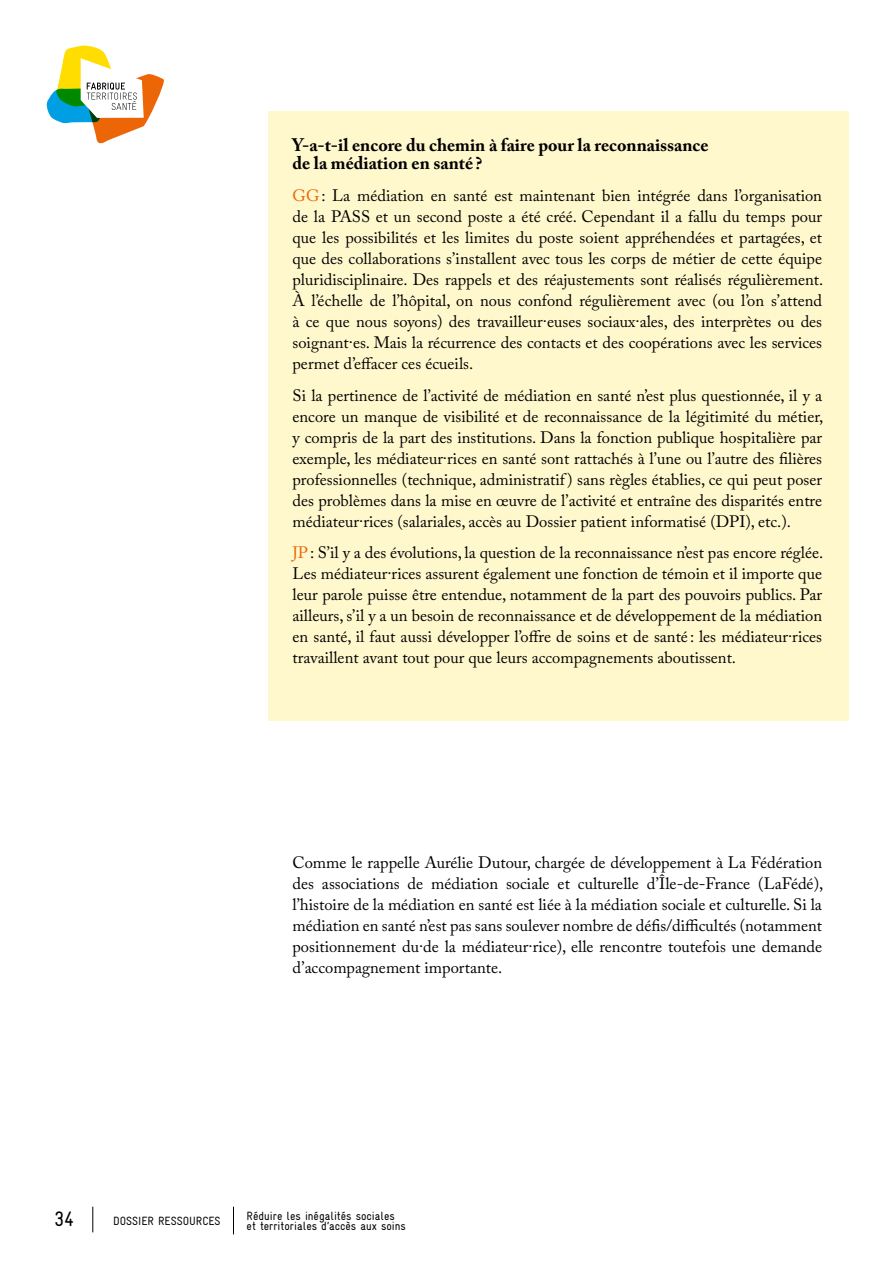
<style>
.page{position:relative;width:893px;height:1263px;background:#fff}
.page>*{position:absolute;margin:0;border:0;box-sizing:border-box;transform-origin:0 0}
.t1{font:21px "Gravur Condensed";color:#000}
.t2{font:700 18px/18px "Adobe Caslon Pro";color:#000}
.t3{font:16.5px/21px "Adobe Caslon Pro";color:#000;text-align:justify}
.t4{font:12px/10.5px "Gravur Condensed";color:#000}
.s1{color:#ec6608}
</style>
<div class="page">
<svg style="left:46px;top:46px;width:118px;height:98px"></svg>
<svg style="left:92px;top:1207px;width:1px;height:25px"></svg>
<svg style="left:233px;top:1207px;width:1px;height:27px"></svg>
<div style="left:268px;top:112px;width:580px;height:609px;background:#fff8cd"></div>
<p class="t2" style="left:292px;top:136px;width:418px">Y-a-t-il encore du chemin à faire pour la reconnaissance de la médiation en santé ?</p>
<p class="t3" style="left:292px;top:185px;width:532px"><span class="s1">GG</span>: La médiation en santé est maintenant bien intégrée dans l’organisation de la PASS et un second poste a été créé. Cependant il a fallu du temps pour que les possibilités et les limites du poste soient appréhendées et partagées, et que des collaborations s’installent avec tous les corps de métier de cette équipe pluridisciplinaire. Des rappels et des réajustements sont réalisés régulièrement.<br>À l’échelle de l’hôpital, on nous confond régulièrement avec (ou l’on s’attend à ce que nous soyons) des travailleur·euses sociaux·ales, des interprètes ou des soignant·es. Mais la récurrence des contacts et des coopérations avec les services permet d’effacer ces écueils.</p>
<p class="t3" style="left:292px;top:384px;width:532px">Si la pertinence de l’activité de médiation en santé n’est plus questionnée, il y a encore un manque de visibilité et de reconnaissance de la légitimité du métier, y compris de la part des institutions. Dans la fonction publique hospitalière par exemple, les médiateur·rices en santé sont rattachés à l’une ou l’autre des filières professionnelles (technique, administratif ) sans règles établies, ce qui peut poser des problèmes dans la mise en œuvre de l’activité et entraîne des disparités entre médiateur·rices (salariales, accès au Dossier patient informatisé (DPI), etc.).</p>
<p class="t3" style="left:292px;top:542px;width:532px"><span class="s1">JP</span>: S’il y a des évolutions, la question de la reconnaissance n’est pas encore réglée.<br>Les médiateur·rices assurent également une fonction de témoin et il importe que leur parole puisse être entendue, notamment de la part des pouvoirs publics. Par ailleurs, s’il y a un besoin de reconnaissance et de développement de la médiation en santé, il faut aussi développer l’offre de soins et de santé : les médiateur·rices travaillent avant tout pour que leurs accompagnements aboutissent.</p>
<p class="t3" style="left:292px;top:852px;width:532px">Comme le rappelle Aurélie Dutour, chargée de développement à La Fédération des associations de médiation sociale et culturelle d’Île-de-France (LaFédé), l’histoire de la médiation en santé est liée à la médiation sociale et culturelle. Si la médiation en santé n’est pas sans soulever nombre de défis/difficultés (notamment positionnement du·de la médiateur·rice), elle rencontre toutefois une demande d’accompagnement importante.</p>
<p class="t1" style="left:54px;top:1207px;width:22px">34</p>
<p class="t4" style="left:113px;top:1215px;width:109px">DOSSIER RESSOURCES</p>
<p class="t4" style="left:247px;top:1210px;width:161px">Réduire les inégalités sociales et territoriales d’accès aux soins</p>
</div>
